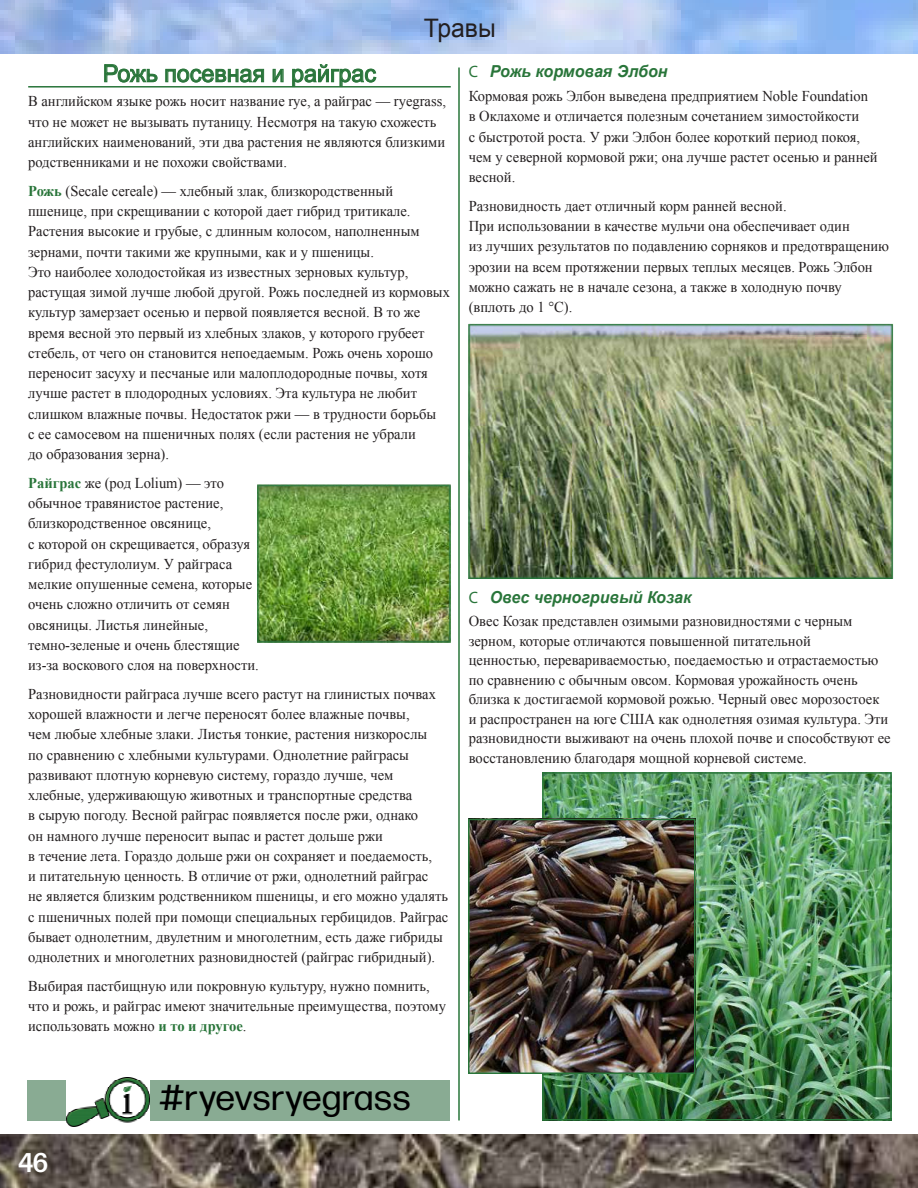
<style>
.page{position:relative;width:918px;height:1188px;background:#fff}
.page>*{position:absolute;margin:0;border:0;box-sizing:border-box;transform-origin:0 0}
.t1{font:36px "Forma DJR Display";letter-spacing:.04em;color:#000}
.t2{font:500 27px "Forma DJR Display";color:#fff}
.Arial{font:25.5px "Arial";color:#231f20}
.Heading_Style_1{font:24px "Arial";color:#29753a}
.Bullet_Style_1{font:italic 700 16.5px "Arial";color:#29753a}
.t3{font:15px/20.2px "Times New Roman";color:#231f20}
.s1{font-weight:700;color:#29753a}
.s2{font-family:"Myriad Pro";font-weight:400;font-style:normal}
</style>
<div class="page">
<img style="left:0;top:0;width:918px;height:54px">
<img style="left:0;top:1134px;width:918px;height:54px">
<hr style="left:458px;top:68px;width:2px;height:1052px;background:#29753a">
<img style="left:545px;top:775px;width:344px;height:342px">
<div style="left:542px;top:772px;width:350px;height:348px;border:2px solid #29753a"></div>
<img style="left:471px;top:822px;width:222px;height:249px">
<div style="left:468px;top:819px;width:228px;height:255px;border:2px solid #29753a"></div>
<div style="left:27px;top:1080px;width:423px;height:41px;background:#89ab93"></div>
<img style="left:66px;top:1077px;width:84px;height:50px">
<hr style="left:28px;top:86px;width:423px;height:2px;background:#29753a">
<svg style="left:104px;top:64px;width:54px;height:19px"></svg>
<svg style="left:165px;top:68px;width:99px;height:15px"></svg>
<svg style="left:272px;top:69px;width:12px;height:14px"></svg>
<svg style="left:292px;top:64px;width:85px;height:22px"></svg>
<img style="left:469px;top:324px;width:424px;height:255px">
<img style="left:257px;top:485px;width:194px;height:157px">
<p class="Arial" style="left:424px;top:11px;width:74px">Травы</p>
<p class="Heading_Style_1" style="left:103px;top:58px;width:275px">Рожь посевная и райграс</p>
<p class="t3" style="left:28px;top:91px;width:419px">В английском языке рожь носит название rye, а райграс — ryegrass, что не может не вызывать путаницу. Несмотря на такую схожесть английских наименований, эти два растения не являются близкими родственниками и не похожи свойствами.</p>
<p class="t3" style="left:28px;top:180px;width:423px"><span class="s1">Рожь</span> (Secale cereale) — хлебный злак, близкородственный пшенице, при скрещивании с которой дает гибрид тритикале.<br>Растения высокие и грубые, с длинным колосом, наполненным зернами, почти такими же крупными, как и у пшеницы.<br>Это наиболее холодостойкая из известных зерновых культур, растущая зимой лучше любой другой. Рожь последней из кормовых культур замерзает осенью и первой появляется весной. В то же время весной это первый из хлебных злаков, у которого грубеет стебель, от чего он становится непоедаемым. Рожь очень хорошо переносит засуху и песчаные или малоплодородные почвы, хотя лучше растет в плодородных условиях. Эта культура не любит слишком влажные почвы. Недостаток ржи — в трудности борьбы<br>с ее самосевом на пшеничных полях (если растения не убрали<br>до образования зерна).</p>
<p class="t3" style="left:28px;top:472px;width:232px"><span class="s1">Райграс</span> же (род Lolium) — это обычное травянистое растение, близкородственное овсянице,<br>с которой он скрещивается, образуя гибрид фестулолиум. У райграса мелкие опушенные семена, которые очень сложно отличить от семян овсяницы. Листья линейные, темно-зеленые и очень блестящие из-за воскового слоя на поверхности.</p>
<p class="t3" style="left:28px;top:683px;width:422px">Разновидности райграса лучше всего растут на глинистых почвах хорошей влажности и легче переносят более влажные почвы,<br>чем любые хлебные злаки. Листья тонкие, растения низкорослы<br>по сравнению с хлебными культурами. Однолетние райграсы развивают плотную корневую систему, гораздо лучше, чем хлебные, удерживающую животных и транспортные средства<br>в сырую погоду. Весной райграс появляется после ржи, однако<br>он намного лучше переносит выпас и растет дольше ржи<br>в течение лета. Гораздо дольше ржи он сохраняет и поедаемость,<br>и питательную ценность. В отличие от ржи, однолетний райграс<br>не является близким родственником пшеницы, и его можно удалять с пшеничных полей при помощи специальных гербицидов. Райграс бывает однолетним, двулетним и многолетним, есть даже гибриды однолетних и многолетних разновидностей (райграс гибридный).</p>
<p class="t3" style="left:28px;top:975px;width:419px">Выбирая пастбищную или покровную культуру, нужно помнить, что и рожь, и райграс имеют значительные преимущества, поэтому использовать можно <span class="s1">и то и другое</span>.</p>
<p class="Bullet_Style_1" style="left:469px;top:60px;width:200px"><span class="s2">C</span> Рожь кормовая Элбон</p>
<p class="t3" style="left:469px;top:86px;width:410px">Кормовая рожь Элбон выведена предприятием Noble Foundation в Оклахоме и отличается полезным сочетанием зимостойкости<br>с быстротой роста. У ржи Элбон более короткий период покоя, чем у северной кормовой ржи; она лучше растет осенью и ранней весной.</p>
<p class="t3" style="left:469px;top:196px;width:422px">Разновидность дает отличный корм ранней весной.<br>При использовании в качестве мульчи она обеспечивает один<br>из лучших результатов по подавлению сорняков и предотвращению эрозии на всем протяжении первых теплых месяцев. Рожь Элбон можно сажать не в начале сезона, а также в холодную почву (вплоть до 1 °C).</p>
<p class="Bullet_Style_1" style="left:469px;top:586px;width:224px"><span class="s2">C</span> Овес черногривый Козак</p>
<p class="t3" style="left:469px;top:611px;width:423px;line-height:19.5px">Овес Козак представлен озимыми разновидностями с черным зерном, которые отличаются повышенной питательной<br>ценностью, перевариваемостью, поедаемостью и отрастаемостью по сравнению с обычным овсом. Кормовая урожайность очень близка к достигаемой кормовой рожью. Черный овес морозостоек и распространен на юге США как однолетняя озимая культура. Эти разновидности выживают на очень плохой почве и способствуют ее восстановлению благодаря мощной корневой системе.</p>
<h2 class="t2" style="left:19px;top:1146px;width:31px">46</h2>
<h1 class="t1" style="left:160px;top:1076px;width:252px">#ryevsryegrass</h1>
</div>
